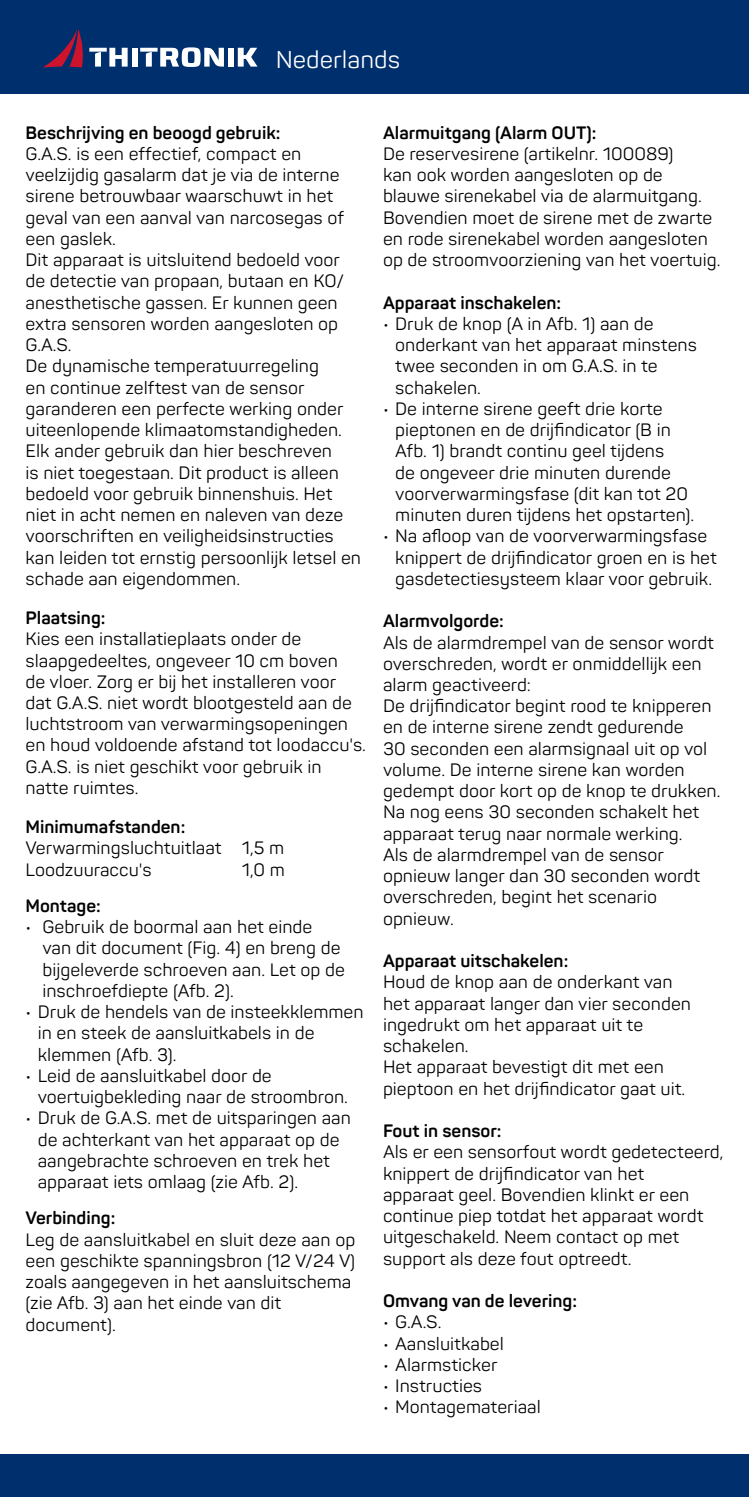
<style>
.page{position:relative;width:749px;height:1497px;background:#fff}
.page>*{position:absolute;margin:0;border:0;box-sizing:border-box;transform-origin:0 0}
.t1{font:24px "Panton";color:#fff}
.t2{font:17.7px/21.3px "Panton";color:#000}
.t3{font:700 17.7px "Panton";color:#000}
</style>
<div class="page">
<div style="left:0;top:0;width:748px;height:94px;background:#002f6e"></div>
<div style="left:0;top:1454px;width:748px;height:43px;background:#002f6e"></div>
<svg style="left:238px;top:48px;width:19px;height:19px"></svg>
<div style="left:228px;top:48px;width:6px;height:19px;background:#fff"></div>
<svg style="left:140px;top:47px;width:84px;height:20px"></svg>
<div style="left:131px;top:48px;width:6px;height:19px;background:#fff"></div>
<svg style="left:43px;top:29px;width:85px;height:39px"></svg>
<p class="t1" style="left:276px;top:44px;width:126px">Nederlands</p>
<p class="t3" style="left:26px;top:121px;width:256px">Beschrijving en beoogd gebruik:</p>
<p class="t2" style="left:26px;top:143px;width:320px">G.A.S. is een effectief, compact en veelzijdig gasalarm dat je via de interne sirene betrouwbaar waarschuwt in het geval van een aanval van narcosegas of een gaslek.</p>
<p class="t2" style="left:26px;top:249px;width:320px">Dit apparaat is uitsluitend bedoeld voor de detectie van propaan, butaan en KO/ anesthetische gassen. Er kunnen geen extra sensoren worden aangesloten op<br>G.A.S.</p>
<p class="t2" style="left:26px;top:355px;width:319px">De dynamische temperatuurregeling<br>en continue zelftest van de sensor garanderen een perfecte werking onder uiteenlopende klimaatomstandigheden.</p>
<p class="t2" style="left:26px;top:440px;width:337px">Elk ander gebruik dan hier beschreven<br>is niet toegestaan. Dit product is alleen bedoeld voor gebruik binnenshuis. Het niet in acht nemen en naleven van deze voorschriften en veiligheidsinstructies kan leiden tot ernstig persoonlijk letsel en schade aan eigendommen.</p>
<p class="t3" style="left:26px;top:607px;width:81px">Plaatsing:</p>
<p class="t2" style="left:26px;top:628px;width:342px">Kies een installatieplaats onder de slaapgedeeltes, ongeveer 10 cm boven<br>de vloer. Zorg er bij het installeren voor dat G.A.S. niet wordt blootgesteld aan de luchtstroom van verwarmingsopeningen en houd voldoende afstand tot loodaccu's.<br>G.A.S. is niet geschikt voor gebruik in natte ruimtes.</p>
<p class="t3" style="left:26px;top:816px;width:161px">Minimumafstanden:</p>
<p class="t2" style="left:26px;top:837px;width:260px">Verwarmingsluchtuitlaat 1,5 m</p>
<p class="t2" style="left:26px;top:859px;width:128px">Loodzuuraccu's</p>
<p class="t2" style="left:242px;top:859px;width:45px">1,0 m</p>
<p class="t3" style="left:26px;top:894px;width:77px">Montage:</p>
<p class="t2" style="left:42px;top:916px;width:304px;text-indent:-17px">• Gebruik de boormal aan het einde van dit document (Fig. 4) en breng de bijgeleverde schroeven aan. Let op de inschroefdiepte (Afb. 2).</p>
<p class="t2" style="left:38px;top:1001px;width:327px;text-indent:-12px">• Druk de hendels van de insteekklemmen in en steek de aansluitkabels in de klemmen (Afb. 3).</p>
<p class="t2" style="left:38px;top:1065px;width:311px;text-indent:-12px">• Leid de aansluitkabel door de voertuigbekleding naar de stroombron.</p>
<p class="t2" style="left:38px;top:1107px;width:314px;text-indent:-12px">• Druk de G.A.S. met de uitsparingen aan de achterkant van het apparaat op de aangebrachte schroeven en trek het apparaat iets omlaag (zie Afb. 2).</p>
<p class="t3" style="left:26px;top:1207px;width:91px">Verbinding:</p>
<p class="t2" style="left:26px;top:1228px;width:331px">Leg de aansluitkabel en sluit deze aan op een geschikte spanningsbron (12 V/24 V) zoals aangegeven in het aansluitschema (zie Afb. 3) aan het einde van dit document).</p>
<p class="t3" style="left:383px;top:121px;width:215px">Alarmuitgang (Alarm OUT):</p>
<p class="t2" style="left:383px;top:143px;width:339px">De reservesirene (artikelnr. 100089)<br>kan ook worden aangesloten op de blauwe sirenekabel via de alarmuitgang.<br>Bovendien moet de sirene met de zwarte en rode sirenekabel worden aangesloten op de stroomvoorziening van het voertuig.</p>
<p class="t3" style="left:383px;top:291px;width:180px">Apparaat inschakelen:</p>
<p class="t2" style="left:395px;top:313px;width:303px;text-indent:-12px">• Druk de knop (A in Afb. 1) aan de onderkant van het apparaat minstens twee seconden in om G.A.S. in te schakelen.</p>
<p class="t2" style="left:395px;top:398px;width:300px;text-indent:-12px">• De interne sirene geeft drie korte pieptonen en de drijfindicator (B in Afb. 1) brandt continu geel tijdens<br>de ongeveer drie minuten durende voorverwarmingsfase (dit kan tot 20 minuten duren tijdens het opstarten).</p>
<p class="t2" style="left:395px;top:525px;width:323px;text-indent:-12px">• Na afloop van de voorverwarmingsfase knippert de drijfindicator groen en is het gasdetectiesysteem klaar voor gebruik.</p>
<p class="t3" style="left:383px;top:610px;width:122px">Alarmvolgorde:</p>
<p class="t2" style="left:383px;top:631px;width:332px">Als de alarmdrempel van de sensor wordt overschreden, wordt er onmiddellijk een alarm geactiveerd:</p>
<p class="t2" style="left:383px;top:695px;width:339px">De drijfindicator begint rood te knipperen en de interne sirene zendt gedurende<br>30 seconden een alarmsignaal uit op vol volume. De interne sirene kan worden gedempt door kort op de knop te drukken.</p>
<p class="t2" style="left:383px;top:801px;width:318px">Na nog eens 30 seconden schakelt het apparaat terug naar normale werking.</p>
<p class="t2" style="left:383px;top:844px;width:318px">Als de alarmdrempel van de sensor opnieuw langer dan 30 seconden wordt overschreden, begint het scenario opnieuw.</p>
<p class="t3" style="left:383px;top:950px;width:187px">Apparaat uitschakelen:</p>
<p class="t2" style="left:383px;top:971px;width:309px">Houd de knop aan de onderkant van het apparaat langer dan vier seconden ingedrukt om het apparaat uit te schakelen.</p>
<p class="t2" style="left:383px;top:1056px;width:303px">Het apparaat bevestigt dit met een pieptoon en het drijfindicator gaat uit.</p>
<p class="t3" style="left:383px;top:1120px;width:120px">Fout in sensor:</p>
<p class="t2" style="left:383px;top:1141px;width:342px">Als er een sensorfout wordt gedetecteerd, knippert de drijfindicator van het<br>apparaat geel. Bovendien klinkt er een continue piep totdat het apparaat wordt uitgeschakeld. Neem contact op met support als deze fout optreedt.</p>
<p class="t3" style="left:383px;top:1289px;width:195px">Omvang van de levering:</p>
<p class="t2" style="left:383px;top:1311px;width:60px">• G.A.S.</p>
<p class="t2" style="left:383px;top:1332px;width:122px">• Aansluitkabel</p>
<p class="t2" style="left:383px;top:1354px;width:116px">• Alarmsticker</p>
<p class="t2" style="left:383px;top:1375px;width:101px">• Instructies</p>
<p class="t2" style="left:383px;top:1396px;width:159px">• Montagemateriaal</p>
</div>
